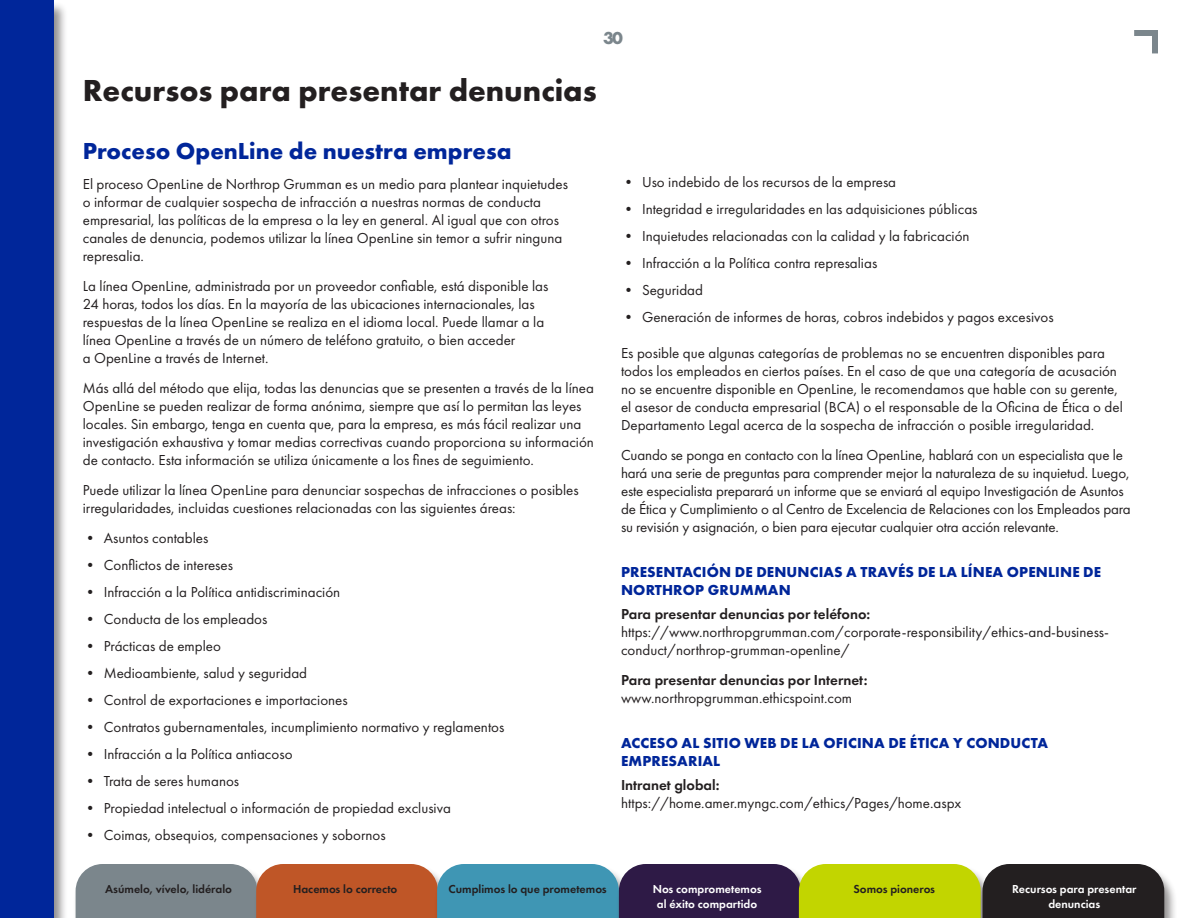
<style>
.page{position:relative;width:1188px;height:918px;background:#fff}
.page>*{position:absolute;margin:0;border:0;box-sizing:border-box;transform-origin:0 0}
.Section_head{font:700 31.5px "Futura PT";color:#231f20}
.A_head{font:700 24px "Futura PT";color:#00269a}
.t1{font:700 18px "Futura PT";color:#7b868c}
.body_text{font:15px/18px "Futura PT";color:#231f20}
.B_head_caps_blue{font:700 15px/18px "Futura PT";letter-spacing:.01em;color:#00269a}
.t2{font:600 12px "Futura PT";color:#231f20}
.t3{font:600 12px/15px "Futura PT";color:#fff;text-align:center}
.s1{font-weight:600}
</style>
<div class="page">
<div style="left:0;top:1px;width:68px;height:917px;background:#231f20;opacity:.5"></div>
<div style="left:0;top:0;width:54px;height:918px;background:#00269a"></div>
<svg style="left:1134px;top:30px;width:24px;height:23px"></svg>
<div style="left:980px;top:865px;width:198px;height:53px;background:#231f20;opacity:.5"></div>
<svg style="left:76px;top:864px;width:1088px;height:54px;background:#716f52"></svg>
<p class="t1" style="left:603px;top:26px;width:21px">30</p>
<p class="Section_head" style="left:83px;top:71px;width:515px">Recursos para presentar denuncias</p>
<p class="A_head" style="left:83px;top:135px;width:430px">Proceso OpenLine de nuestra empresa</p>
<p class="body_text" style="left:83px;top:175px;width:487px">El proceso OpenLine de Northrop Grumman es un medio para plantear inquietudes o informar de cualquier sospecha de infracción a nuestras normas de conducta empresarial, las políticas de la empresa o la ley en general. Al igual que con otros canales de denuncia, podemos utilizar la línea OpenLine sin temor a sufrir ninguna represalia.</p>
<p class="body_text" style="left:83px;top:277px;width:467px">La línea OpenLine, administrada por un proveedor confiable, está disponible las 24 horas, todos los días. En la mayoría de las ubicaciones internacionales, las respuestas de la línea OpenLine se realiza en el idioma local. Puede llamar a la línea OpenLine a través de un número de teléfono gratuito, o bien acceder<br>a OpenLine a través de Internet.</p>
<p class="body_text" style="left:83px;top:379px;width:513px">Más allá del método que elija, todas las denuncias que se presenten a través de la línea OpenLine se pueden realizar de forma anónima, siempre que así lo permitan las leyes locales. Sin embargo, tenga en cuenta que, para la empresa, es más fácil realizar una investigación exhaustiva y tomar medias correctivas cuando proporciona su información de contacto. Esta información se utiliza únicamente a los fines de seguimiento.</p>
<p class="body_text" style="left:83px;top:481px;width:497px">Puede utilizar la línea OpenLine para denunciar sospechas de infracciones o posibles irregularidades, incluidas cuestiones relacionadas con las siguientes áreas:</p>
<p class="body_text" style="left:83px;top:529px;width:127px">• Asuntos contables</p>
<p class="body_text" style="left:83px;top:556px;width:152px">• Conflictos de intereses</p>
<p class="body_text" style="left:83px;top:583px;width:259px">• Infracción a la Política antidiscriminación</p>
<p class="body_text" style="left:83px;top:610px;width:186px">• Conducta de los empleados</p>
<p class="body_text" style="left:83px;top:637px;width:140px">• Prácticas de empleo</p>
<p class="body_text" style="left:83px;top:664px;width:226px">• Medioambiente, salud y seguridad</p>
<p class="body_text" style="left:83px;top:691px;width:266px">• Control de exportaciones e importaciones</p>
<p class="body_text" style="left:83px;top:718px;width:423px">• Contratos gubernamentales, incumplimiento normativo y reglamentos</p>
<p class="body_text" style="left:83px;top:745px;width:211px">• Infracción a la Política antiacoso</p>
<p class="body_text" style="left:83px;top:772px;width:158px">• Trata de seres humanos</p>
<p class="body_text" style="left:83px;top:799px;width:370px">• Propiedad intelectual o información de propiedad exclusiva</p>
<p class="body_text" style="left:83px;top:826px;width:304px">• Coimas, obsequios, compensaciones y sobornos</p>
<p class="body_text" style="left:621px;top:173px;width:277px">• Uso indebido de los recursos de la empresa</p>
<p class="body_text" style="left:621px;top:200px;width:358px">• Integridad e irregularidades en las adquisiciones públicas</p>
<p class="body_text" style="left:621px;top:227px;width:350px">• Inquietudes relacionadas con la calidad y la fabricación</p>
<p class="body_text" style="left:621px;top:254px;width:258px">• Infracción a la Política contra represalias</p>
<p class="body_text" style="left:621px;top:281px;width:84px">• Seguridad</p>
<p class="body_text" style="left:621px;top:308px;width:434px">• Generación de informes de horas, cobros indebidos y pagos excesivos</p>
<p class="body_text" style="left:621px;top:344px;width:503px">Es posible que algunas categorías de problemas no se encuentren disponibles para todos los empleados en ciertos países. En el caso de que una categoría de acusación no se encuentre disponible en OpenLine, le recomendamos que hable con su gerente, el asesor de conducta empresarial (BCA) o el responsable de la Oficina de Ética o del Departamento Legal acerca de la sospecha de infracción o posible irregularidad.</p>
<p class="body_text" style="left:621px;top:446px;width:511px">Cuando se ponga en contacto con la línea OpenLine, hablará con un especialista que le hará una serie de preguntas para comprender mejor la naturaleza de su inquietud. Luego, este especialista preparará un informe que se enviará al equipo Investigación de Asuntos de Ética y Cumplimiento o al Centro de Excelencia de Relaciones con los Empleados para su revisión y asignación, o bien para ejecutar cualquier otra acción relevante.</p>
<p class="B_head_caps_blue" style="left:621px;top:563px;width:482px">PRESENTACIÓN DE DENUNCIAS A TRAVÉS DE LA LÍNEA OPENLINE DE<br>NORTHROP GRUMMAN</p>
<p class="body_text" style="left:621px;top:605px;width:490px"><span class="s1">Para presentar denuncias por teléfono: </span>https://www.northropgrumman.com/corporate-responsibility/ethics-and-business&shy;conduct/northrop-grumman-openline/</p>
<p class="body_text" style="left:621px;top:671px;width:248px"><span class="s1">Para presentar denuncias por Internet: </span>www.northropgrumman.ethicspoint.com</p>
<p class="B_head_caps_blue" style="left:621px;top:734px;width:429px">ACCESO AL SITIO WEB DE LA OFICINA DE ÉTICA Y CONDUCTA<br>EMPRESARIAL</p>
<p class="body_text" style="left:621px;top:776px;width:342px"><span class="s1">Intranet global: </span>https://home.amer.myngc.com/ethics/Pages/home.aspx</p>
<p class="t2" style="left:105px;top:882px;width:128px">Asúmelo, vívelo, lidéralo</p>
<p class="t2" style="left:293px;top:882px;width:106px">Hacemos lo correcto</p>
<p class="t2" style="left:449px;top:882px;width:160px">Cumplimos lo que prometemos</p>
<p class="t2" style="left:853px;top:882px;width:83px">Somos pioneros</p>
<p class="t3" style="left:1012px;top:882px;width:126px">Recursos para presentar denuncias</p>
<p class="t3" style="left:653px;top:882px;width:110px">Nos comprometemos al éxito compartido</p>
</div>
